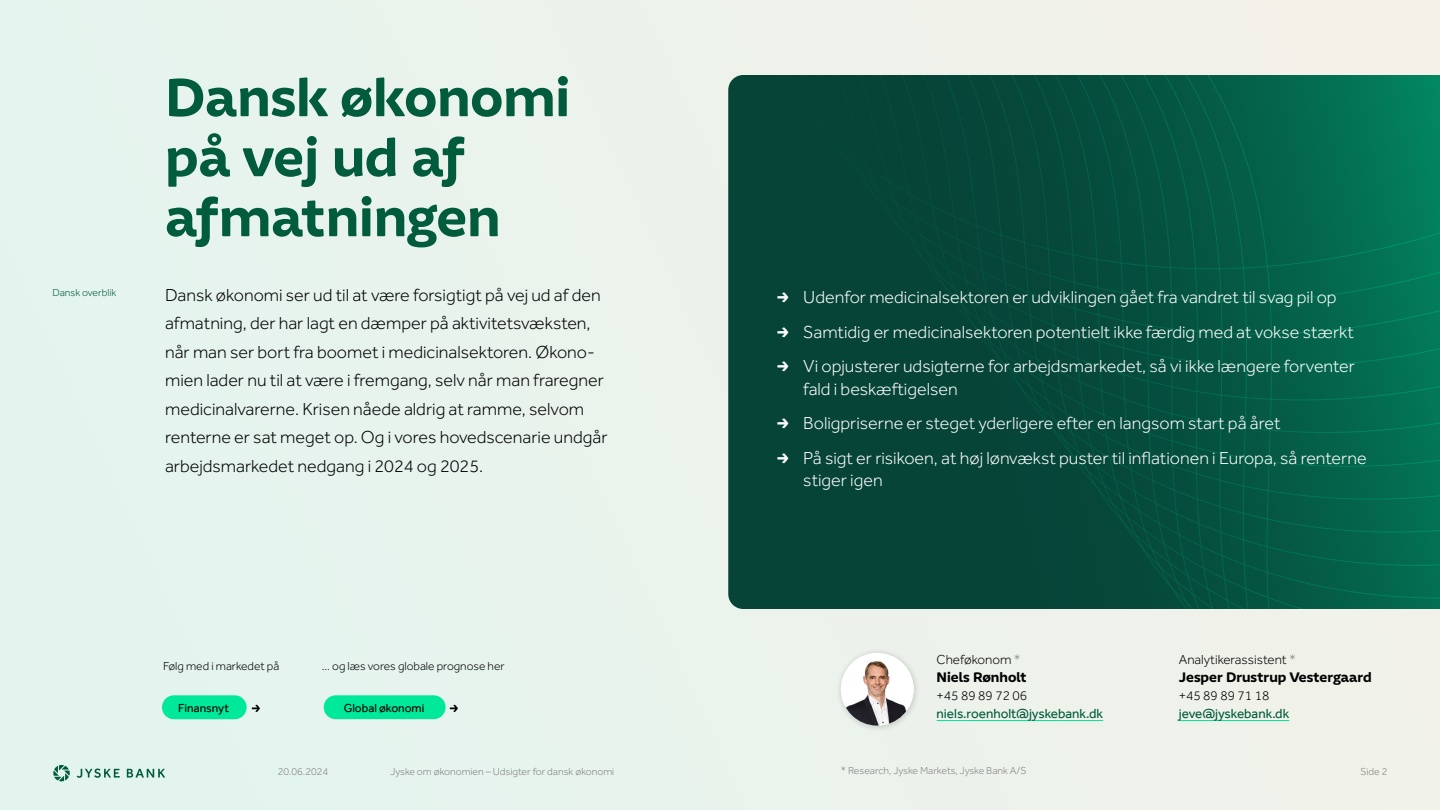
<style>
.page{position:relative;width:1440px;height:810px;background:#e9f3ed}
.page>*{position:absolute;margin:0;border:0;box-sizing:border-box;transform-origin:0 0}
.t1{font:700 52.5px/60px "Jyske Bogstaver";color:#005c3c}
.t2{font:300 18px/22.5px "Effra";color:#fff}
.t3{font:300 18px/28.5px "Effra";color:#000}
.t4{font:300 13.5px "Effra";color:#000}
.t5{font:13.5px "Effra";color:#005c3c}
.t6{font:700 13.5px "Jyske Bogstaver";color:#000}
.t7{font:300 12px "Effra";color:#000}
.t8{font:12px "Effra";color:#000}
.t9{font:300 10.5px "Effra";color:#838383}
.t10{font:300 10.5px "Effra";color:#005c3c}
.s1{font-family:"Jyske Bogstaver";font-weight:700}
.s2{color:#838383}
</style>
<div class="page">
<svg style="left:728px;top:75px;width:712px;height:534px;background:#055140"></svg>
<hr style="left:937px;top:720px;width:166px;height:1px;background:#00e89a">
<div style="left:835px;top:647px;width:86px;height:86px;background:#000;opacity:.2"></div>
<img style="left:841px;top:656px;width:73px;height:70px">
<hr style="left:1179px;top:720px;width:110px;height:1px;background:#00e89a">
<svg style="left:450px;top:705px;width:8px;height:7px"></svg>
<div style="left:324px;top:695px;width:122px;height:24px;background:#00e89a;border-radius:12px"></div>
<div style="left:162px;top:695px;width:85px;height:24px;background:#00e89a;border-radius:12px"></div>
<svg style="left:252px;top:705px;width:8px;height:7px"></svg>
<svg style="left:53px;top:765px;width:17px;height:16px"></svg>
<svg style="left:77px;top:769px;width:43px;height:9px"></svg>
<svg style="left:127px;top:769px;width:38px;height:9px"></svg>
<p class="t10" style="left:52px;top:286px;width:65px">Dansk overblik</p>
<h1 class="t1" style="left:165px;top:66px;width:407px">Dansk økonomi på vej ud af afmatningen</h1>
<p class="t3" style="left:165px;top:280px;width:444px">Dansk økonomi ser ud til at være forsigtigt på vej ud af den afmatning, der har lagt en dæmper på aktivitetsvæksten, når man ser bort fra boomet i medicinalsektoren. Økono&shy;mien lader nu til at være i fremgang, selv når man fraregner medicinalvarerne. Krisen nåede aldrig at ramme, selvom renterne er sat meget op. Og i vores hovedscenarie undgår arbejdsmarkedet nedgang i 2024 og 2025.</p>
<p class="t2" style="left:776px;top:286px;width:562px"><span class="s1">→</span> Udenfor medicinalsektoren er udviklingen gået fra vandret til svag pil op</p>
<p class="t2" style="left:776px;top:320px;width:579px"><span class="s1">→</span> Samtidig er medicinalsektoren potentielt ikke færdig med at vokse stærkt</p>
<p class="t2" style="left:803px;top:355px;width:553px;text-indent:-27px"><span class="s1">→</span> Vi opjusterer udsigterne for arbejdsmarkedet, så vi ikke længere forventer fald i beskæftigelsen</p>
<p class="t2" style="left:776px;top:412px;width:506px"><span class="s1">→</span> Boligpriserne er steget yderligere efter en langsom start på året</p>
<p class="t2" style="left:803px;top:446px;width:565px;text-indent:-27px"><span class="s1">→</span> På sigt er risikoen, at høj lønvækst puster til inflationen i Europa, så renterne stiger igen</p>
<p class="t7" style="left:163px;top:659px;width:118px">Følg med i markedet på</p>
<p class="t8" style="left:178px;top:701px;width:52px">Finansnyt</p>
<p class="t7" style="left:322px;top:659px;width:184px">… og læs vores globale prognose her</p>
<p class="t8" style="left:344px;top:701px;width:82px">Global økonomi</p>
<p class="t4" style="left:937px;top:652px;width:86px">Cheføkonom <span class="s2">*</span></p>
<p class="t6" style="left:937px;top:668px;width:92px">Niels Rønholt</p>
<p class="t4" style="left:937px;top:688px;width:92px">+45 89 89 72 06</p>
<p class="t5" style="left:937px;top:706px;width:168px">niels.roenholt@jyskebank.dk</p>
<p class="t4" style="left:1179px;top:652px;width:119px">Analytikerassistent <span class="s2">*</span></p>
<p class="t6" style="left:1179px;top:668px;width:194px">Jesper Drustrup Vestergaard</p>
<p class="t4" style="left:1179px;top:688px;width:92px">+45 89 89 71 18</p>
<p class="t5" style="left:1179px;top:706px;width:112px">jeve@jyskebank.dk</p>
<p class="t9" style="left:841px;top:765px;width:187px">* Research, Jyske Markets, Jyske Bank A/S</p>
<p class="t9" style="left:278px;top:765px;width:52px">20.06.2024</p>
<p class="t9" style="left:390px;top:765px;width:225px">Jyske om økonomien – Udsigter for dansk økonomi</p>
<p class="t9" style="left:1361px;top:765px;width:28px">Side 2</p>
</div>
